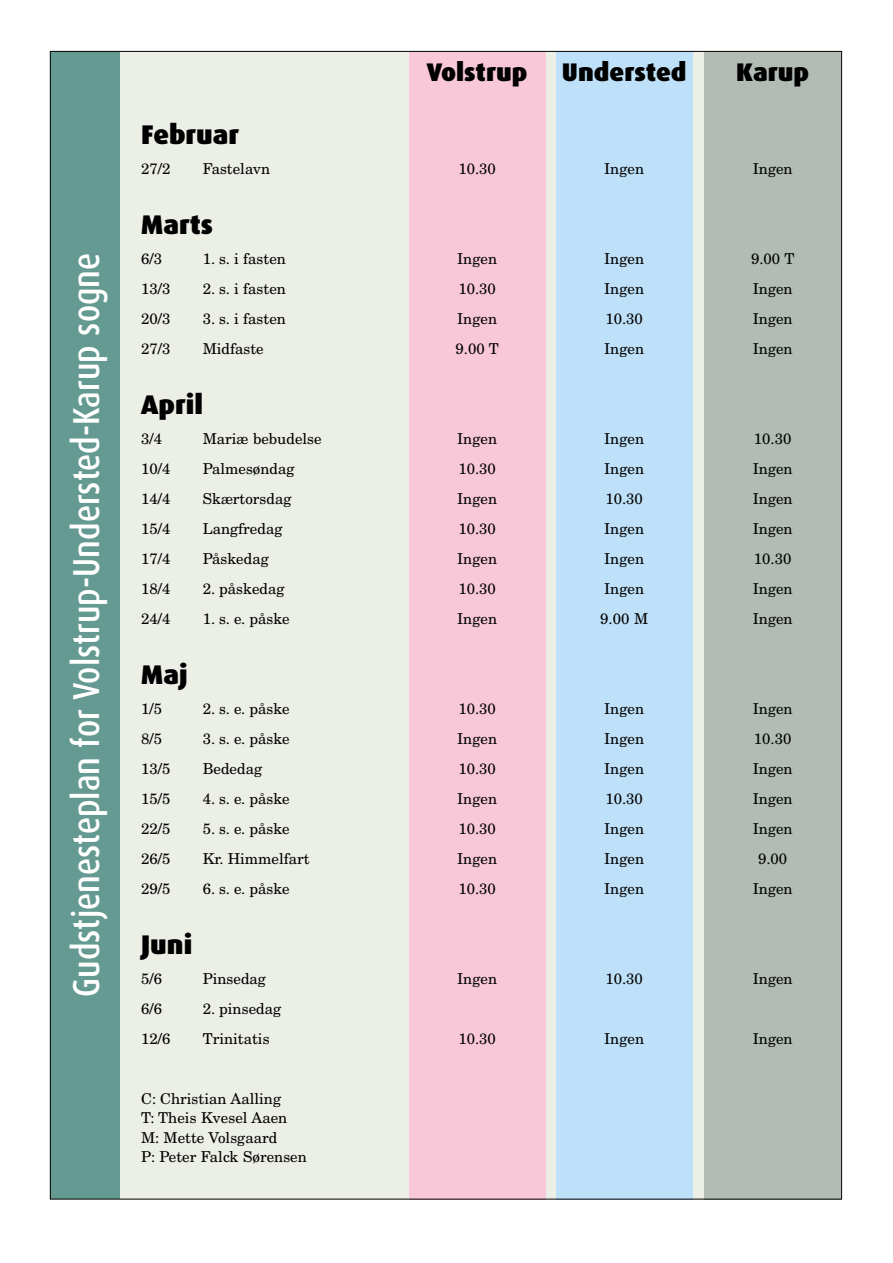
<style>
.page{position:relative;width:893px;height:1263px;background:#fff}
.page>*{position:absolute;margin:0;border:0;box-sizing:border-box;transform-origin:0 0}
.t1{font:500 37.5px "Dax";color:#fff;scale:.85 1}
.t2{font:900 27px "Dax";color:#000}
.t3{font:900 25.5px "Dax";color:#000}
.t4{font:15px/19.5px "New Century Schlbk";color:#000}
</style>
<div class="page">
<div style="left:50px;top:51px;width:791px;height:1148px;background:#ebefe6"></div>
<div style="left:50px;top:51px;width:69px;height:1148px;background:#649a92"></div>
<div style="left:409px;top:51px;width:136px;height:1148px;background:#f9c8d8"></div>
<div style="left:556px;top:51px;width:136px;height:1148px;background:#bee1f9"></div>
<div style="left:705px;top:51px;width:136px;height:1148px;background:#b2bcb4"></div>
<h1 class="t1" style="left:65px;top:997px;width:876px;rotate:-90deg">Gudstjenesteplan for Volstrup-Understed-Karup sogne</h1>
<h3 class="t3" style="left:427px;top:57px;width:102px">Volstrup</h3>
<h3 class="t3" style="left:562px;top:57px;width:126px">Understed</h3>
<h3 class="t3" style="left:736px;top:57px;width:75px">Karup</h3>
<h2 class="t2" style="left:141px;top:119px;width:100px">Februar</h2>
<p class="t4" style="left:141px;top:159px;width:31px">27/2</p>
<p class="t4" style="left:203px;top:159px;width:69px">Fastelavn</p>
<p class="t4" style="left:458px;top:159px;width:39px">10.30</p>
<p class="t4" style="left:604px;top:159px;width:41px">Ingen</p>
<p class="t4" style="left:753px;top:159px;width:41px">Ingen</p>
<h2 class="t2" style="left:141px;top:209px;width:73px">Marts</h2>
<p class="t4" style="left:141px;top:249px;width:22px">6/3</p>
<p class="t4" style="left:203px;top:249px;width:85px">1. s. i fasten</p>
<p class="t4" style="left:457px;top:249px;width:41px">Ingen</p>
<p class="t4" style="left:604px;top:249px;width:41px">Ingen</p>
<p class="t4" style="left:751px;top:249px;width:45px">9.00 T</p>
<p class="t4" style="left:141px;top:279px;width:31px">13/3</p>
<p class="t4" style="left:203px;top:279px;width:85px">2. s. i fasten</p>
<p class="t4" style="left:458px;top:279px;width:39px">10.30</p>
<p class="t4" style="left:604px;top:279px;width:41px">Ingen</p>
<p class="t4" style="left:753px;top:279px;width:41px">Ingen</p>
<p class="t4" style="left:141px;top:309px;width:31px">20/3</p>
<p class="t4" style="left:203px;top:309px;width:85px">3. s. i fasten</p>
<p class="t4" style="left:457px;top:309px;width:41px">Ingen</p>
<p class="t4" style="left:605px;top:309px;width:39px">10.30</p>
<p class="t4" style="left:753px;top:309px;width:41px">Ingen</p>
<p class="t4" style="left:141px;top:339px;width:31px">27/3</p>
<p class="t4" style="left:203px;top:339px;width:63px">Midfaste</p>
<p class="t4" style="left:456px;top:339px;width:45px">9.00 T</p>
<p class="t4" style="left:604px;top:339px;width:41px">Ingen</p>
<p class="t4" style="left:753px;top:339px;width:41px">Ingen</p>
<h2 class="t2" style="left:141px;top:389px;width:63px">April</h2>
<p class="t4" style="left:141px;top:429px;width:22px">3/4</p>
<p class="t4" style="left:203px;top:429px;width:121px">Mariæ bebudelse</p>
<p class="t4" style="left:457px;top:429px;width:41px">Ingen</p>
<p class="t4" style="left:604px;top:429px;width:41px">Ingen</p>
<p class="t4" style="left:754px;top:429px;width:39px">10.30</p>
<p class="t4" style="left:141px;top:459px;width:31px">10/4</p>
<p class="t4" style="left:203px;top:459px;width:93px">Palmesøndag</p>
<p class="t4" style="left:458px;top:459px;width:39px">10.30</p>
<p class="t4" style="left:604px;top:459px;width:41px">Ingen</p>
<p class="t4" style="left:753px;top:459px;width:41px">Ingen</p>
<p class="t4" style="left:141px;top:489px;width:31px">14/4</p>
<p class="t4" style="left:203px;top:489px;width:90px">Skærtorsdag</p>
<p class="t4" style="left:457px;top:489px;width:41px">Ingen</p>
<p class="t4" style="left:605px;top:489px;width:39px">10.30</p>
<p class="t4" style="left:753px;top:489px;width:41px">Ingen</p>
<p class="t4" style="left:141px;top:519px;width:31px">15/4</p>
<p class="t4" style="left:203px;top:519px;width:81px">Langfredag</p>
<p class="t4" style="left:458px;top:519px;width:39px">10.30</p>
<p class="t4" style="left:604px;top:519px;width:41px">Ingen</p>
<p class="t4" style="left:753px;top:519px;width:41px">Ingen</p>
<p class="t4" style="left:141px;top:549px;width:31px">17/4</p>
<p class="t4" style="left:203px;top:549px;width:68px">Påskedag</p>
<p class="t4" style="left:457px;top:549px;width:41px">Ingen</p>
<p class="t4" style="left:604px;top:549px;width:41px">Ingen</p>
<p class="t4" style="left:754px;top:549px;width:39px">10.30</p>
<p class="t4" style="left:141px;top:579px;width:31px">18/4</p>
<p class="t4" style="left:203px;top:579px;width:83px">2. påskedag</p>
<p class="t4" style="left:458px;top:579px;width:39px">10.30</p>
<p class="t4" style="left:604px;top:579px;width:41px">Ingen</p>
<p class="t4" style="left:753px;top:579px;width:41px">Ingen</p>
<p class="t4" style="left:141px;top:609px;width:31px">24/4</p>
<p class="t4" style="left:203px;top:609px;width:89px">1. s. e. påske</p>
<p class="t4" style="left:457px;top:609px;width:41px">Ingen</p>
<p class="t4" style="left:600px;top:609px;width:49px">9.00 M</p>
<p class="t4" style="left:753px;top:609px;width:41px">Ingen</p>
<h2 class="t2" style="left:141px;top:659px;width:48px">Maj</h2>
<p class="t4" style="left:141px;top:699px;width:22px">1/5</p>
<p class="t4" style="left:203px;top:699px;width:89px">2. s. e. påske</p>
<p class="t4" style="left:458px;top:699px;width:39px">10.30</p>
<p class="t4" style="left:604px;top:699px;width:41px">Ingen</p>
<p class="t4" style="left:753px;top:699px;width:41px">Ingen</p>
<p class="t4" style="left:141px;top:729px;width:22px">8/5</p>
<p class="t4" style="left:203px;top:729px;width:89px">3. s. e. påske</p>
<p class="t4" style="left:457px;top:729px;width:41px">Ingen</p>
<p class="t4" style="left:604px;top:729px;width:41px">Ingen</p>
<p class="t4" style="left:754px;top:729px;width:39px">10.30</p>
<p class="t4" style="left:141px;top:759px;width:31px">13/5</p>
<p class="t4" style="left:203px;top:759px;width:61px">Bededag</p>
<p class="t4" style="left:458px;top:759px;width:39px">10.30</p>
<p class="t4" style="left:604px;top:759px;width:41px">Ingen</p>
<p class="t4" style="left:753px;top:759px;width:41px">Ingen</p>
<p class="t4" style="left:141px;top:789px;width:31px">15/5</p>
<p class="t4" style="left:203px;top:789px;width:89px">4. s. e. påske</p>
<p class="t4" style="left:457px;top:789px;width:41px">Ingen</p>
<p class="t4" style="left:605px;top:789px;width:39px">10.30</p>
<p class="t4" style="left:753px;top:789px;width:41px">Ingen</p>
<p class="t4" style="left:141px;top:819px;width:31px">22/5</p>
<p class="t4" style="left:203px;top:819px;width:89px">5. s. e. påske</p>
<p class="t4" style="left:458px;top:819px;width:39px">10.30</p>
<p class="t4" style="left:604px;top:819px;width:41px">Ingen</p>
<p class="t4" style="left:753px;top:819px;width:41px">Ingen</p>
<p class="t4" style="left:141px;top:849px;width:31px">26/5</p>
<p class="t4" style="left:203px;top:849px;width:108px">Kr. Himmelfart</p>
<p class="t4" style="left:457px;top:849px;width:41px">Ingen</p>
<p class="t4" style="left:604px;top:849px;width:41px">Ingen</p>
<p class="t4" style="left:758px;top:849px;width:31px">9.00</p>
<p class="t4" style="left:141px;top:879px;width:31px">29/5</p>
<p class="t4" style="left:203px;top:879px;width:89px">6. s. e. påske</p>
<p class="t4" style="left:458px;top:879px;width:39px">10.30</p>
<p class="t4" style="left:604px;top:879px;width:41px">Ingen</p>
<p class="t4" style="left:753px;top:879px;width:41px">Ingen</p>
<h2 class="t2" style="left:141px;top:929px;width:53px">Juni</h2>
<p class="t4" style="left:141px;top:969px;width:22px">5/6</p>
<p class="t4" style="left:203px;top:969px;width:65px">Pinsedag</p>
<p class="t4" style="left:457px;top:969px;width:41px">Ingen</p>
<p class="t4" style="left:605px;top:969px;width:39px">10.30</p>
<p class="t4" style="left:753px;top:969px;width:41px">Ingen</p>
<p class="t4" style="left:141px;top:999px;width:22px">6/6</p>
<p class="t4" style="left:203px;top:999px;width:80px">2. pinsedag</p>
<p class="t4" style="left:141px;top:1029px;width:31px">12/6</p>
<p class="t4" style="left:203px;top:1029px;width:68px">Trinitatis</p>
<p class="t4" style="left:458px;top:1029px;width:39px">10.30</p>
<p class="t4" style="left:604px;top:1029px;width:41px">Ingen</p>
<p class="t4" style="left:753px;top:1029px;width:41px">Ingen</p>
<p class="t4" style="left:141px;top:1089px;width:167px">C: Christian Aalling<br>T: Theis Kvesel Aaen<br>M: Mette Volsgaard<br>P: Peter Falck Sørensen</p>
</div>
